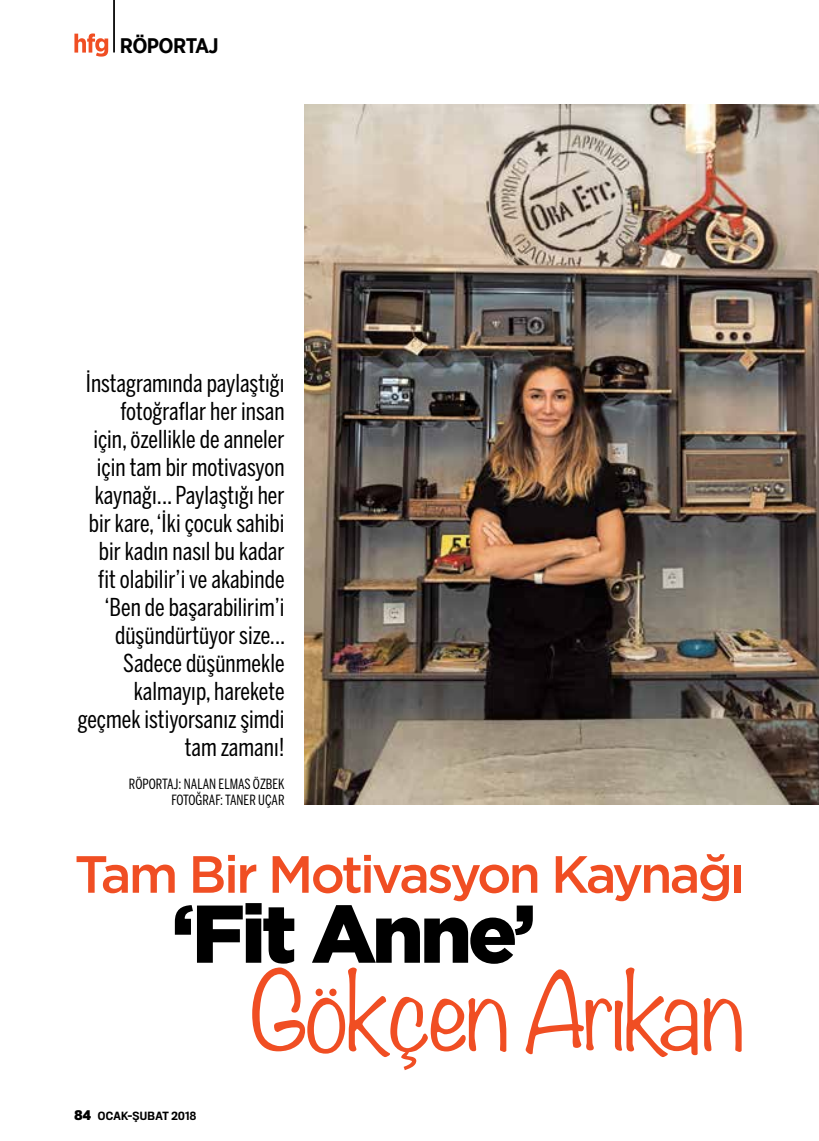
<style>
.page{position:relative;width:819px;height:1141px;background:#fff}
.page>*{position:absolute;margin:0;border:0;box-sizing:border-box;transform-origin:0 0}
.t1{font:300 95.38px "Noteworthy";letter-spacing:-.025em;color:#f04e23}
.t2{font:900 81.73px "Gotham";letter-spacing:-.05em;color:#000}
.t3{font:500 52.32px "Gotham";letter-spacing:-.06em;color:#f04e23}
.t4{font:24.5px/28px "Benton Sans Comp";color:#000;text-align:right}
.t5{font:700 21px "Gotham Narrow";letter-spacing:-.03em;color:#000}
.t6{font:14px/15.8px "Benton Sans Comp";color:#000}
.t7{font:500 10.5px "Titling Gothic FB Narrow";letter-spacing:.025em;color:#000}
.s1{font-weight:700;font-size:12.25px}
</style>
<div class="page">
<img style="left:304px;top:105px;width:515px;height:700px">
<svg style="left:74px;top:33px;width:34px;height:24px"></svg>
<hr style="left:113px;top:0;width:2px;height:53px;background:#000">
<p class="t5" style="left:120px;top:32px;width:100px">RÖPORTAJ</p>
<p class="t4" style="left:78px;top:369px;width:209px">İnstagramında paylaştığı fotoğraflar her insan<br>için, özellikle de anneler için tam bir motivasyon kaynağı... Paylaştığı her bir kare, ‘İki çocuk sahibi bir kadın nasıl bu kadar fit olabilir’i ve akabinde ‘Ben de başarabilirim’i düşündürtüyor size...<br>Sadece düşünmekle kalmayıp, harekete geçmek istiyorsanız şimdi tam zamanı!</p>
<p class="t6" style="left:171px;top:776px;width:115px;text-indent:-42px">RÖPORTAJ: NALAN ELMAS ÖZBEK<br>FOTOĞRAF: taner</p>
<p class="t6" style="left:258px;top:792px;width:21px">uçar</p>
<h3 class="t3" style="left:74px;top:840px;width:672px">Tam Bir Motivasyon Kaynağı</h3>
<h2 class="t2" style="left:171px;top:877px;width:366px">‘Fit Anne’</h2>
<p class="t7" style="left:74px;top:1110px;width:123px"><span class="s1">84</span> OCAK-ŞUBAT 2018</p>
<h1 class="t1" style="left:250px;top:929px;width:496px">Gökçen Arıkan</h1>
</div>
